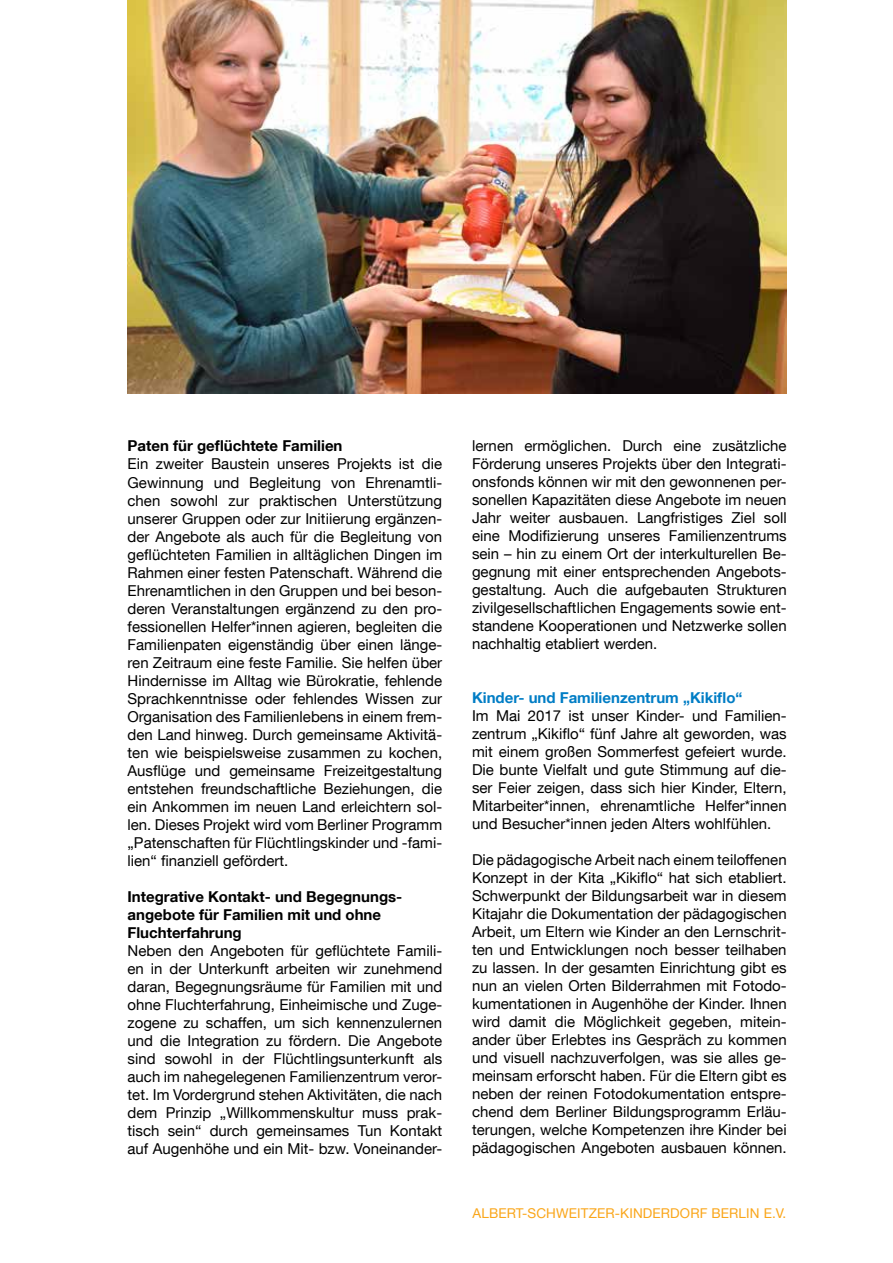
<style>
.page{position:relative;width:893px;height:1263px;background:#fff}
.page>*{position:absolute;margin:0;border:0;box-sizing:border-box;transform-origin:0 0}
.t1{font:15px/18px "Helvetica Neue LT Com";color:#000;text-align:justify}
.t2{font:700 15px/18px "Helvetica Neue LT Com";color:#000}
.t3{font:700 15px "Helvetica Neue LT Com";color:#007dc5}
.t4{font:13.5px "Helvetica Neue LT Com";letter-spacing:.01em;color:#faa61a}
</style>
<div class="page">
<img style="left:128px;top:0;width:659px;height:393px">
<p class="t2" style="left:128px;top:437px;width:216px">Paten für geflüchtete Familien</p>
<p class="t1" style="left:128px;top:455px;width:316px">Ein zweiter Baustein unseres Projekts ist die Gewinnung und Begleitung von Ehrenamtli&shy;chen sowohl zur praktischen Unterstützung unserer Gruppen oder zur Initiierung ergänzen&shy;der Angebote als auch für die Begleitung von geflüchteten Familien in alltäglichen Dingen im Rahmen einer festen Patenschaft. Während die Ehrenamtlichen in den Gruppen und bei beson&shy;deren Veranstaltungen ergänzend zu den pro&shy;fessionellen Helfer*innen agieren, begleiten die Familienpaten eigenständig über einen länge&shy;ren Zeitraum eine feste Familie. Sie helfen über Hindernisse im Alltag wie Bürokratie, fehlende Sprachkenntnisse oder fehlendes Wissen zur Organisation des Familienlebens in einem frem&shy;den Land hinweg. Durch gemeinsame Aktivitä&shy;ten wie beispielsweise zusammen zu kochen, Ausflüge und gemeinsame Freizeitgestaltung entstehen freundschaftliche Beziehungen, die ein Ankommen im neuen Land erleichtern sol&shy;len. Dieses Projekt wird vom Berliner Programm „Patenschaften für Flüchtlingskinder und -fami&shy;lien“ finanziell gefördert.</p>
<p class="t2" style="left:128px;top:887px;width:276px">Integrative Kontakt- und Begegnungs&shy;angebote für Familien mit und ohne<br>Fluchterfahrung</p>
<p class="t1" style="left:128px;top:941px;width:316px">Neben den Angeboten für geflüchtete Famili&shy;en in der Unterkunft arbeiten wir zunehmend daran, Begegnungsräume für Familien mit und ohne Fluchterfahrung, Einheimische und Zuge&shy;zogene zu schaffen, um sich kennenzulernen und die Integration zu fördern. Die Angebote sind sowohl in der Flüchtlingsunterkunft als auch im nahegelegenen Familienzentrum veror&shy;tet. Im Vordergrund stehen Aktivitäten, die nach dem Prinzip „Willkommenskultur muss prak&shy;tisch sein“ durch gemeinsames Tun Kontakt auf Augenhöhe und ein Mit- bzw. Voneinander-</p>
<p class="t1" style="left:472px;top:436px;width:316px">lernen ermöglichen. Durch eine zusätzliche Förderung unseres Projekts über den Integrati&shy;onsfonds können wir mit den gewonnenen per&shy;sonellen Kapazitäten diese Angebote im neuen Jahr weiter ausbauen. Langfristiges Ziel soll eine Modifizierung unseres Familienzentrums sein – hin zu einem Ort der interkulturellen Be&shy;gegnung mit einer entsprechenden Angebots&shy;gestaltung. Auch die aufgebauten Strukturen zivilgesellschaftlichen Engagements sowie ent&shy;standene Kooperationen und Netzwerke sollen nachhaltig etabliert werden.</p>
<p class="t3" style="left:472px;top:688px;width:272px">Kinder- und Familienzentrum „Kikiflo“</p>
<p class="t1" style="left:472px;top:706px;width:316px">Im Mai 2017 ist unser Kinder- und Familien&shy;zentrum „Kikiflo“ fünf Jahre alt geworden, was mit einem großen Sommerfest gefeiert wurde.<br>Die bunte Vielfalt und gute Stimmung auf die&shy;ser Feier zeigen, dass sich hier Kinder, Eltern, Mitarbeiter*innen, ehrenamtliche Helfer*innen und Besucher*innen jeden Alters wohlfühlen.</p>
<p class="t1" style="left:472px;top:850px;width:316px">Die pädagogische Arbeit nach einem teiloffenen Konzept in der Kita „Kikiflo“ hat sich etabliert.<br>Schwerpunkt der Bildungsarbeit war in diesem Kitajahr die Dokumentation der pädagogischen Arbeit, um Eltern wie Kinder an den Lernschrit&shy;ten und Entwicklungen noch besser teilhaben zu lassen. In der gesamten Einrichtung gibt es nun an vielen Orten Bilderrahmen mit Fotodo&shy;kumentationen in Augenhöhe der Kinder. Ihnen wird damit die Möglichkeit gegeben, mitein&shy;ander über Erlebtes ins Gespräch zu kommen und visuell nachzuverfolgen, was sie alles ge&shy;meinsam erforscht haben. Für die Eltern gibt es neben der reinen Fotodokumentation entspre&shy;chend dem Berliner Bildungsprogramm Erläu&shy;terungen, welche Kompetenzen ihre Kinder bei pädagogischen Angeboten ausbauen können.</p>
<p class="t4" style="left:472px;top:1205px;width:315px">ALBERT-SCHWEITZER-KINDERDORF BERLIN E.V.</p>
</div>
